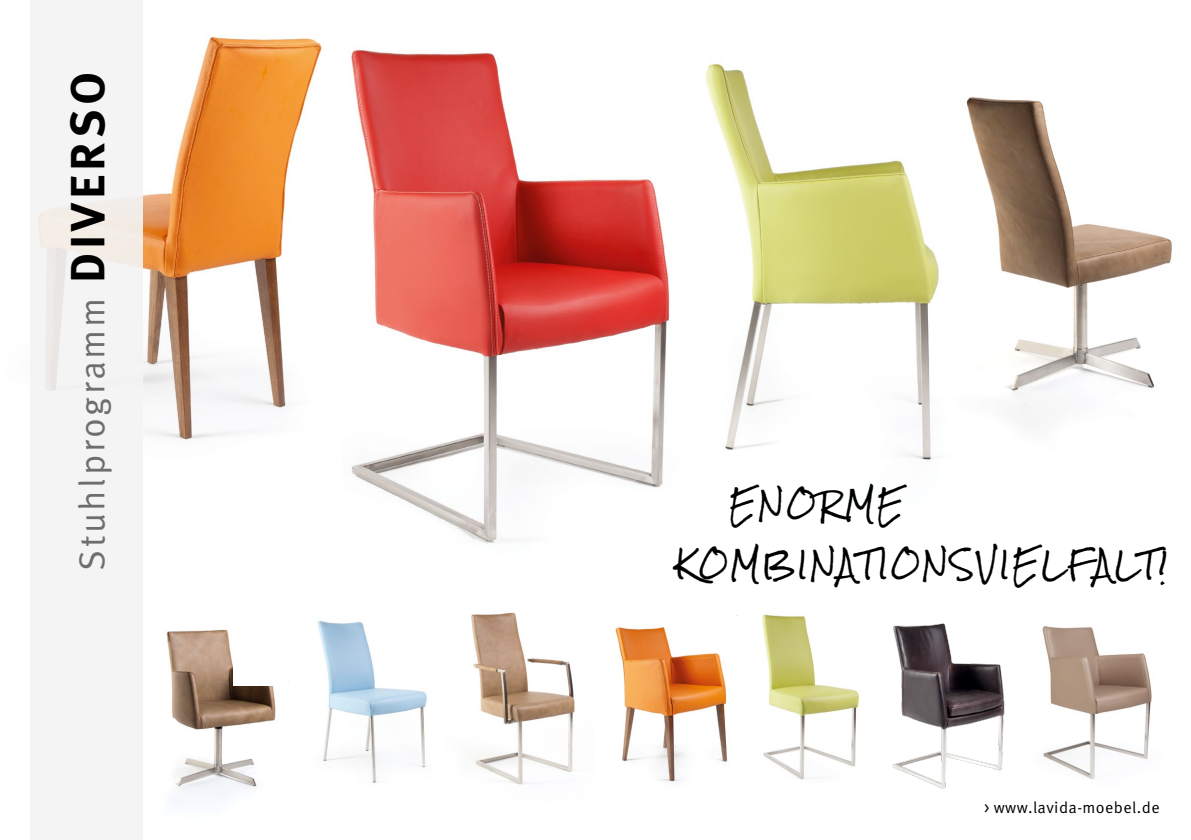
<style>
.page{position:relative;width:1191px;height:840px;background:#fff}
.page>*{position:absolute;margin:0;border:0;box-sizing:border-box;transform-origin:0 0}
.t1{font:36px "Meta Pro";letter-spacing:.075em;color:#6e6e6e}
.t2{font:28px/60px "Rock Salt";letter-spacing:.075em;color:#000}
.t3{font:16px "Meta Pro";letter-spacing:.025em;color:#000}
.s1{font-weight:700;font-size:48px;color:#000}
</style>
<div class="page">
<img style="left:142px;top:604px;width:134px;height:235px">
<img style="left:233px;top:49px;width:437px;height:636px">
<img style="left:142px;top:29px;width:198px;height:575px">
<div style="left:30px;top:0;width:112px;height:839px;background:#f4f4f4"></div>
<img style="left:706px;top:64px;width:233px;height:552px">
<img style="left:1042px;top:626px;width:110px;height:154px">
<img style="left:434px;top:600px;width:159px;height:185px">
<img style="left:610px;top:615px;width:127px;height:167px">
<img style="left:305px;top:613px;width:129px;height:170px">
<img style="left:755px;top:611px;width:119px;height:169px">
<img style="left:874px;top:611px;width:131px;height:178px">
<img style="left:966px;top:97px;width:206px;height:323px">
<p class="t1" style="left:69px;top:570px;width:499px;rotate:-90deg">Stuhlprogramm <span class="s1">DIVERSO</span></p>
<p class="t2" style="left:675px;top:475px;width:494px;text-indent:54px">ENORME<br>KOMBINATIONSVIELFALT!</p>
<p class="t3" style="left:984px;top:797px;width:177px">&gt; www.lavida-moebel.de</p>
</div>
